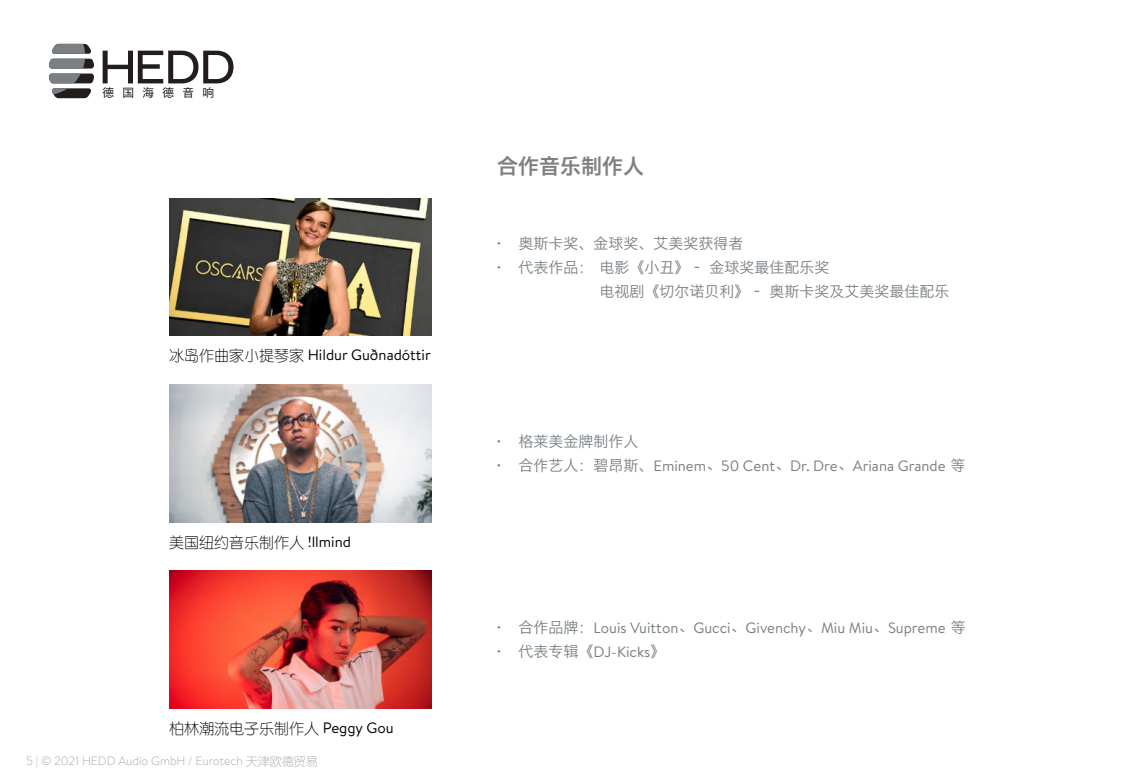
<style>
.page{position:relative;width:1134px;height:783px;background:#fff}
.page>*{position:absolute;margin:0;border:0;box-sizing:border-box;transform-origin:0 0}
.t1{font:21px "Hiragino Sans GB W6";color:#7f7f7f}
.t2{font:15px/24px "Brandon Text";color:#787f84}
.t3{font:15px "Hiragino Sans GB W3";color:#787f84}
.t4{font:15px "ST Yuanti SC Light";color:#000}
.t5{font:15px "Brandon Text";color:#000}
.t6{font:300 12px "Brandon Text";color:#a7a7a7}
.t7{font:11.7px "Hiragino Sans GB W3";color:#000}
.s1{font-family:"ST Yuanti SC Light"}
.s2{font-family:"Brandon Text"}
.s3{color:#a8a8a8}
.s4{font-family:"ST Yuanti SC Light";font-weight:400}
.s5{font-family:"Hiragino Sans GB W3"}
.s6{font-family:"ST Heiti SC";font-weight:500}
</style>
<div class="page">
<svg style="left:103px;top:51px;width:131px;height:32px"></svg>
<svg style="left:49px;top:44px;width:45px;height:54px"></svg>
<img style="left:169px;top:385px;width:262px;height:137px">
<img style="left:169px;top:198px;width:262px;height:138px">
<img style="left:169px;top:571px;width:262px;height:137px">
<p class="t7" style="left:102px;top:87px;width:113px">德国海德⾳响</p>
<p class="t5" style="left:169px;top:350px;width:263px"><span class="s1">冰岛作曲家小提琴家</span> Hildur Guðnadóttir</p>
<p class="t4" style="left:169px;top:534px;width:183px">美国纽约音乐制作人 <span class="s2">!llmind</span></p>
<p class="t4" style="left:169px;top:720px;width:226px">柏林潮流电子乐制作人 <span class="s2">Peggy Gou</span></p>
<p class="t6" style="left:26px;top:756px;width:293px"><span class="s3">5 |</span> © 2021 HEDD Audio GmbH / Eurotech <span class="s4">天津欧德贸易</span></p>
<h1 class="t1" style="left:497px;top:155px;width:149px">合作⾳乐制作⼈</h1>
<p class="t3" style="left:492px;top:236px;width:254px">· 奥斯卡奖、⾦球奖、艾美奖获得者</p>
<p class="t3" style="left:492px;top:260px;width:340px">· 代表作品：电影《⼩丑》– ⾦球奖最佳配乐奖</p>
<p class="t3" style="left:600px;top:284px;width:352px">电视剧《切尔诺贝利》– 奥斯卡奖及艾美奖最佳配乐</p>
<p class="t3" style="left:492px;top:434px;width:149px">· 格莱美⾦牌制作⼈</p>
<p class="t2" style="left:492px;top:456px;width:476px"><span class="s5">· 合作艺⼈：碧昂斯、</span>Eminem<span class="s6">、</span>50 Cent<span class="s6">、</span>Dr. Dre<span class="s6">、</span>Ariana Grande <span class="s5">等</span></p>
<p class="t2" style="left:492px;top:618px;width:476px"><span class="s5">· 合作品牌：</span>Louis Vuitton<span class="s6">、</span>Gucci<span class="s6">、</span>Givenchy<span class="s6">、</span>Miu Miu<span class="s6">、</span>Supreme <span class="s5">等· 代表专辑《</span>DJ-Kicks<span class="s5">》</span></p>
</div>
